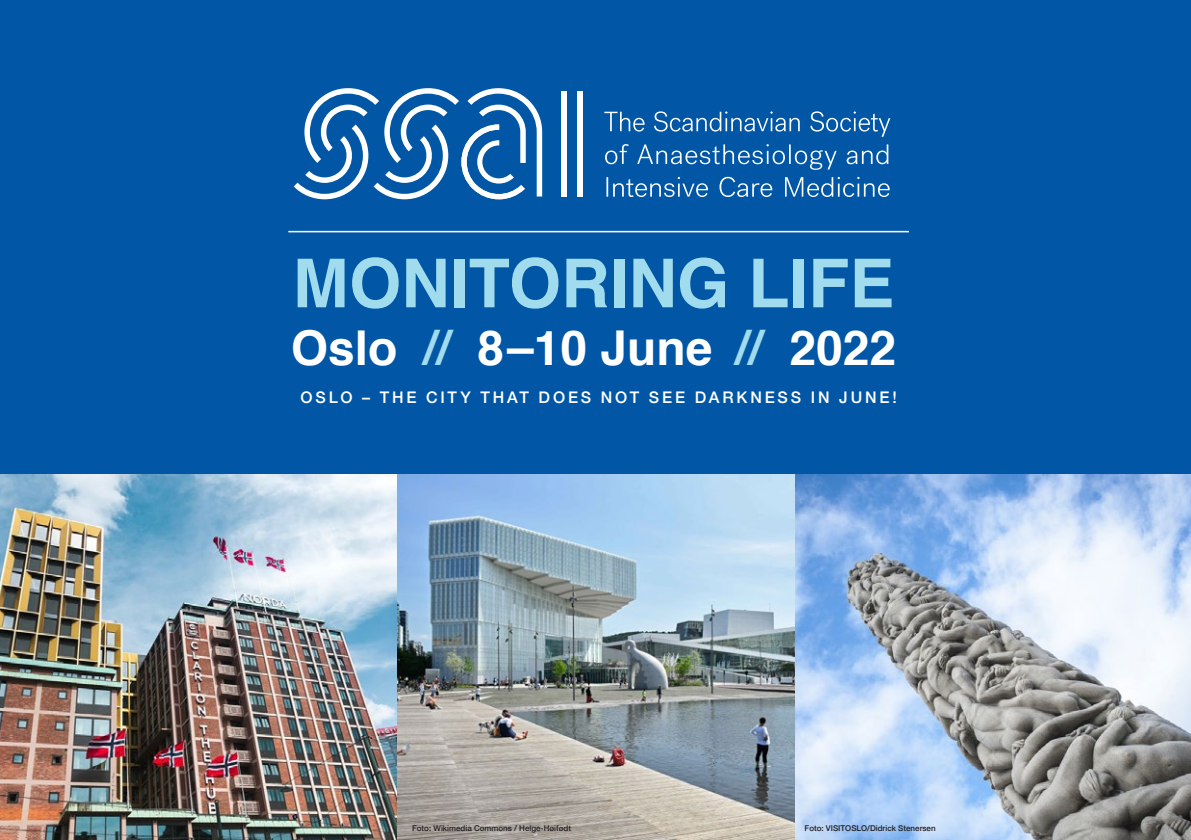
<style>
.page{position:relative;width:1191px;height:840px;background:#fff}
.page>*{position:absolute;margin:0;border:0;box-sizing:border-box;transform-origin:0 0}
.t1{font:700 67.4px "Helvetica";color:#a1dcee}
.t2{font:700 48px "Helvetica";color:#fff}
.t3{font:500 16px "Helvetica Neue";letter-spacing:.175em;color:#fff}
.t4{font:500 8px "Helvetica Neue";color:#231f20}
.s1{color:#a1dcee}
</style>
<div class="page">
<div style="left:0;top:0;width:1191px;height:578px;background:#0157a5"></div>
<div style="left:561px;top:90px;width:5px;height:106px;background:#fff"></div>
<div style="left:577px;top:90px;width:6px;height:106px;background:#fff"></div>
<svg style="left:294px;top:88px;width:248px;height:111px"></svg>
<svg style="left:606px;top:177px;width:283px;height:20px"></svg>
<svg style="left:605px;top:144px;width:283px;height:26px"></svg>
<svg style="left:604px;top:111px;width:286px;height:26px"></svg>
<img style="left:0;top:474px;width:1191px;height:365px">
<hr style="left:288px;top:231px;width:621px;height:1px;background:#fff">
<h1 class="t1" style="left:293px;top:229px;width:603px">MONITORING LIFE</h1>
<h2 class="t2" style="left:291px;top:309px;width:607px">Oslo <span class="s1">//</span> 8–10 June <span class="s1">//</span> 2022</h2>
<h3 class="t3" style="left:300px;top:384px;width:598px">OSLO – THE CITY THAT DOES NOT SEE DARKNESS IN JUNE!</h3>
<p class="t4" style="left:412px;top:821px;width:160px">Foto: Wikimedia Commons / Helge-Høifødt</p>
<p class="t4" style="left:804px;top:821px;width:133px">Foto: VISITOSLO/Didrick Stenersen</p>
</div>
